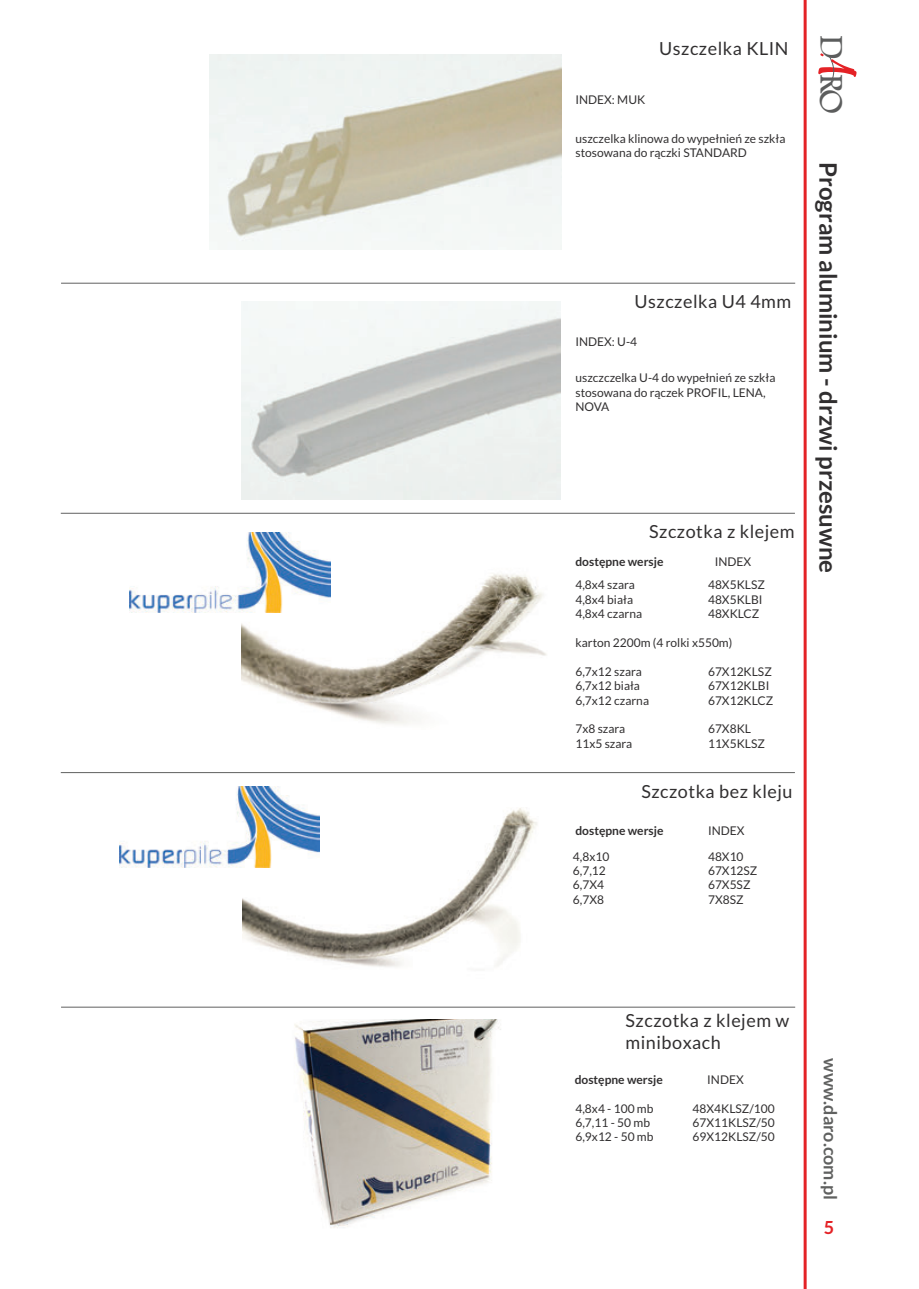
<style>
.page{position:relative;width:919px;height:1289px;background:#fff}
.page>*{position:absolute;margin:0;border:0;box-sizing:border-box;transform-origin:0 0}
.t1{font:34.35px "Andalus";color:#5c5d5d}
.t2{font:700 24px "Lato";color:#312f30}
.t3{font:18px/21.6px "Lato";letter-spacing:.03em;color:#312f30}
.t4{font:700 18px "Lato";color:#606160}
.t5{font:700 18px "Lato";color:#e42226}
.t6{font:12px/14.4px "Lato";color:#312f30}
.t7{font:700 12px "Lato";color:#312f30}
</style>
<div class="page">
<hr style="left:803px;top:0;width:3px;height:1288px;background:#e42226">
<svg style="left:818px;top:53px;width:38px;height:30px"></svg>
<hr style="left:61px;top:1006px;width:734px;height:1px;background:#606160">
<hr style="left:61px;top:283px;width:734px;height:1px;background:#606160">
<img style="left:210px;top:54px;width:351px;height:196px">
<img style="left:241px;top:302px;width:319px;height:198px">
<hr style="left:61px;top:513px;width:733px;height:1px;background:#606160">
<hr style="left:61px;top:772px;width:733px;height:1px;background:#606160">
<img style="left:242px;top:808px;width:295px;height:159px">
<img style="left:241px;top:561px;width:306px;height:163px">
<img style="left:294px;top:1019px;width:207px;height:209px">
<img style="left:119px;top:786px;width:201px;height:81px">
<img style="left:130px;top:532px;width:200px;height:80px">
<h3 class="t3" style="left:659px;top:37px;width:131px">Uszczelka KLIN</h3>
<p class="t6" style="left:575px;top:93px;width:71px">INDEX: MUK</p>
<p class="t6" style="left:575px;top:131px;width:211px">uszczelka klinowa do wypełnień ze szkła stosowana do rączki STANDARD</p>
<h3 class="t3" style="left:634px;top:291px;width:158px">Uszczelka U4 4mm</h3>
<p class="t6" style="left:575px;top:334px;width:63px">INDEX: U-4</p>
<p class="t6" style="left:575px;top:371px;width:201px">uszczczelka U-4 do wypełnień ze szkła stosowana do rączek PROFIL, LENA,<br>NOVA</p>
<h3 class="t3" style="left:649px;top:520px;width:147px">Szczotka z klejem</h3>
<p class="t7" style="left:575px;top:554px;width:89px">dostępne wersje</p>
<p class="t6" style="left:714px;top:554px;width:38px">INDEX</p>
<p class="t6" style="left:575px;top:578px;width:68px">4,8x4 szara<br>4,8x4 biała<br>4,8x4 czarna</p>
<p class="t6" style="left:575px;top:635px;width:158px">karton 2200m (4 rolki x550m)</p>
<p class="t6" style="left:575px;top:664px;width:75px">6,7x12 szara<br>6,7x12 biała<br>6,7x12 czarna</p>
<p class="t6" style="left:575px;top:722px;width:58px">7x8 szara<br>11x5 szara</p>
<p class="t6" style="left:708px;top:578px;width:58px">48X5KLSZ<br>48X5KLBI<br>48XKLCZ</p>
<p class="t6" style="left:708px;top:664px;width:67px">67X12KLSZ<br>67X12KLBI<br>67X12KLCZ</p>
<p class="t6" style="left:708px;top:722px;width:58px">67X8KL<br>11X5KLSZ</p>
<h3 class="t3" style="left:641px;top:781px;width:153px">Szczotka bez kleju</h3>
<p class="t7" style="left:575px;top:823px;width:89px">dostępne wersje</p>
<p class="t6" style="left:573px;top:849px;width:38px">4,8x10<br>6,7,12<br>6,7X4<br>6,7X8</p>
<p class="t6" style="left:708px;top:817px;width:38px;line-height:26.1px">INDEX<br>48X10</p>
<p class="t6" style="left:708px;top:863px;width:51px">67X12SZ<br>67X5SZ<br>7X8SZ</p>
<h1 class="t1" style="left:856px;top:35px;width:81px;rotate:90deg">D RO</h1>
<h2 class="t2" style="left:841px;top:162px;width:413px;rotate:90deg">Program aluminium - drzwi przesuwne</h2>
<h3 class="t3" style="left:625px;top:1009px;width:165px">Szczotka z klejem w miniboxach</h3>
<p class="t7" style="left:574px;top:1072px;width:89px">dostępne wersje</p>
<p class="t6" style="left:707px;top:1072px;width:38px">INDEX</p>
<p class="t6" style="left:575px;top:1100px;width:80px">4,8x4 - 100 mb<br>6,7,11 - 50 mb<br>6,9x12 - 50 mb</p>
<p class="t6" style="left:692px;top:1100px;width:84px;text-align:justify">48X4KLSZ/100<br>67X11KLSZ/50<br>69X12KLSZ/50</p>
<h3 class="t4" style="left:840px;top:1058px;width:143px;rotate:90deg">www.daro.com.pl</h3>
<h3 class="t5" style="left:823px;top:1216px;width:12px">5</h3>
</div>
